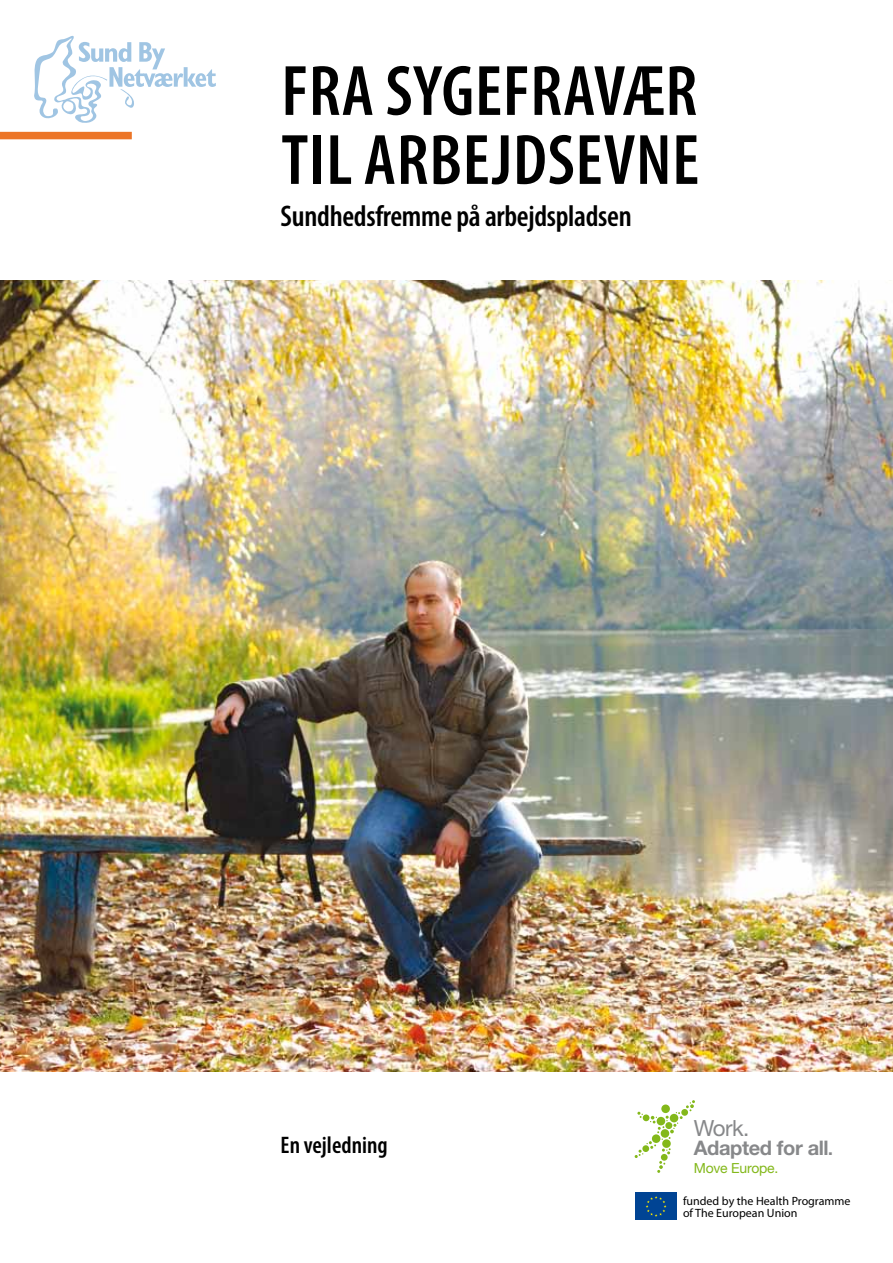
<style>
.page{position:relative;width:893px;height:1263px;background:#fff}
.page>*{position:absolute;margin:0;border:0;box-sizing:border-box;transform-origin:0 0}
.t1{font:600 condensed 72px/69px "Myriad Pro";letter-spacing:.01em;color:#000}
.t2{font:600 condensed 30px "Myriad Pro";letter-spacing:-.01em;color:#000}
.t3{font:600 condensed 24px "Myriad Pro";color:#000}
.t4{font:22.35px "Helvetica Neue";color:#87888a}
.t5{font:700 20.1px "Helvetica Neue";letter-spacing:-.02em;color:#87888a}
.t6{font:13.95px "Helvetica Neue";letter-spacing:-.015em;color:#83b81a}
.t7{font:12px/12px "Myriad Pro";color:#000}
.s1{font-size:17.25px}
</style>
<div class="page">
<img style="left:0;top:281px;width:893px;height:790px">
<div style="left:0;top:132px;width:132px;height:7px;background:#ec7527"></div>
<svg style="left:34px;top:35px;width:182px;height:88px"></svg>
<svg style="left:635px;top:1100px;width:60px;height:73px"></svg>
<svg style="left:635px;top:1192px;width:42px;height:1px"></svg>
<div style="left:635px;top:1193px;width:42px;height:27px;background:#004494"></div>
<svg style="left:646px;top:1196px;width:20px;height:21px"></svg>
<h1 class="t1" style="left:281px;top:58px;width:417px">Fra sygef ravær til arbejdsevne</h1>
<h2 class="t2" style="left:281px;top:200px;width:353px">Sundhedsfremme på arbejdspladsen</h2>
<h3 class="t3" style="left:281px;top:1132px;width:108px">En vejledning</h3>
<h3 class="t4" style="left:694px;top:1115px;width:57px">Work.</h3>
<h3 class="t5" style="left:694px;top:1136px;width:141px">Adapted for all<span class="s1">.</span></h3>
<p class="t6" style="left:694px;top:1159px;width:86px">Move Europe.</p>
<p class="t7" style="left:683px;top:1194px;width:169px">funded by the Health Programme of The European Union</p>
</div>
